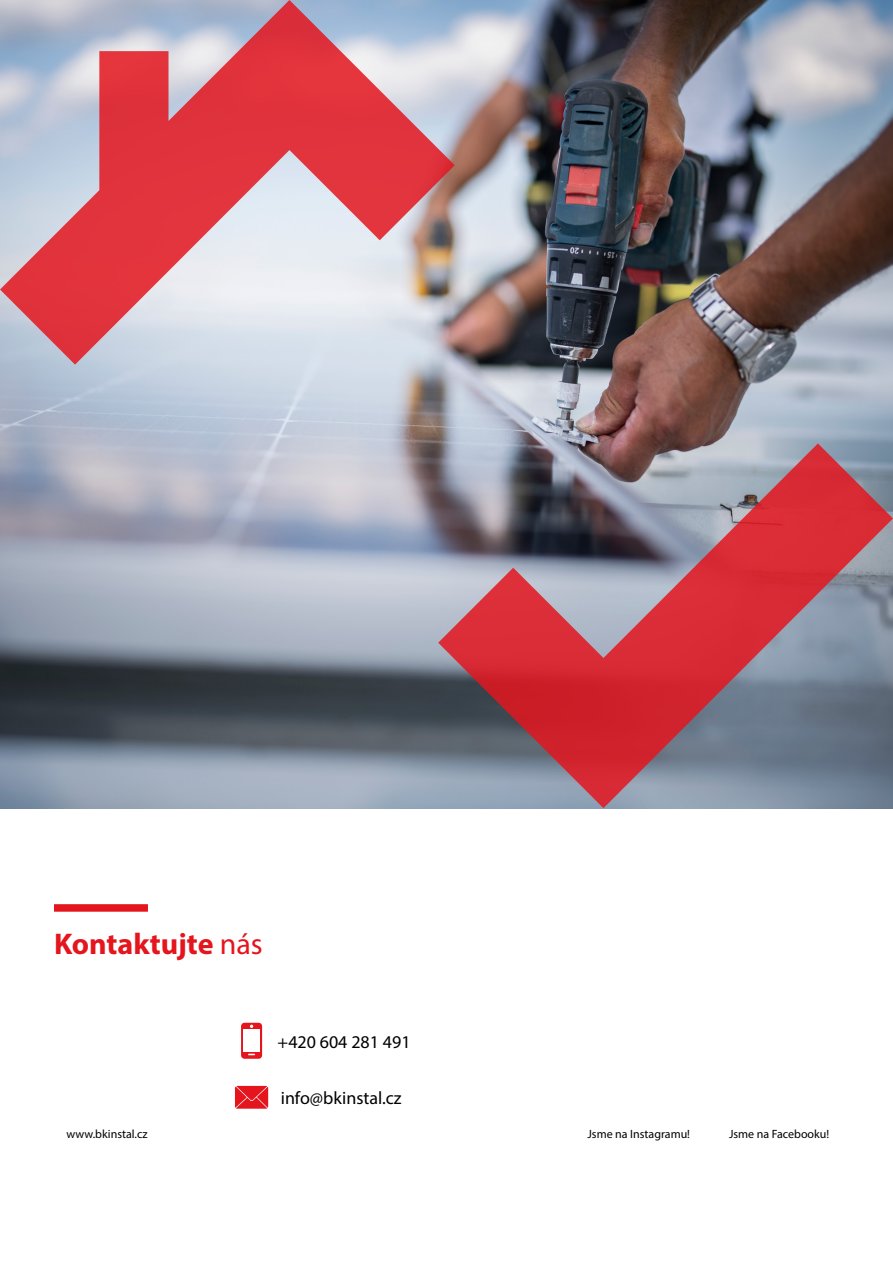
<style>
.page{position:relative;width:893px;height:1263px;background:#fff}
.page>*{position:absolute;margin:0;border:0;box-sizing:border-box;transform-origin:0 0}
.t1{font:700 30px "Myriad Pro";color:#e4151d}
.t2{font:18px "Myriad Pro";color:#000}
.t3{font:12px "Myriad Pro";color:#000}
.s1{font-weight:400}
</style>
<div class="page">
<img style="left:0;top:0;width:893px;height:808px">
<div style="left:54px;top:904px;width:94px;height:8px;background:#e4151d"></div>
<svg style="left:241px;top:1023px;width:21px;height:36px"></svg>
<div style="left:243px;top:1030px;width:17px;height:22px;background:#fff"></div>
<svg style="left:235px;top:1086px;width:33px;height:23px"></svg>
<svg style="left:438px;top:443px;width:455px;height:365px"></svg>
<svg style="left:0;top:0;width:455px;height:365px"></svg>
<h1 class="t1" style="left:54px;top:924px;width:210px">Kontaktujte <span class="s1">nás</span></h1>
<h2 class="t2" style="left:278px;top:1030px;width:134px">+420 604 281 491</h2>
<h2 class="t2" style="left:281px;top:1087px;width:122px">info@bkinstal.cz</h2>
<p class="t3" style="left:66px;top:1127px;width:83px">www.bkinstal.cz</p>
<p class="t3" style="left:587px;top:1127px;width:104px">Jsme na Instagramu!</p>
<p class="t3" style="left:729px;top:1127px;width:102px">Jsme na Facebooku!</p>
</div>
